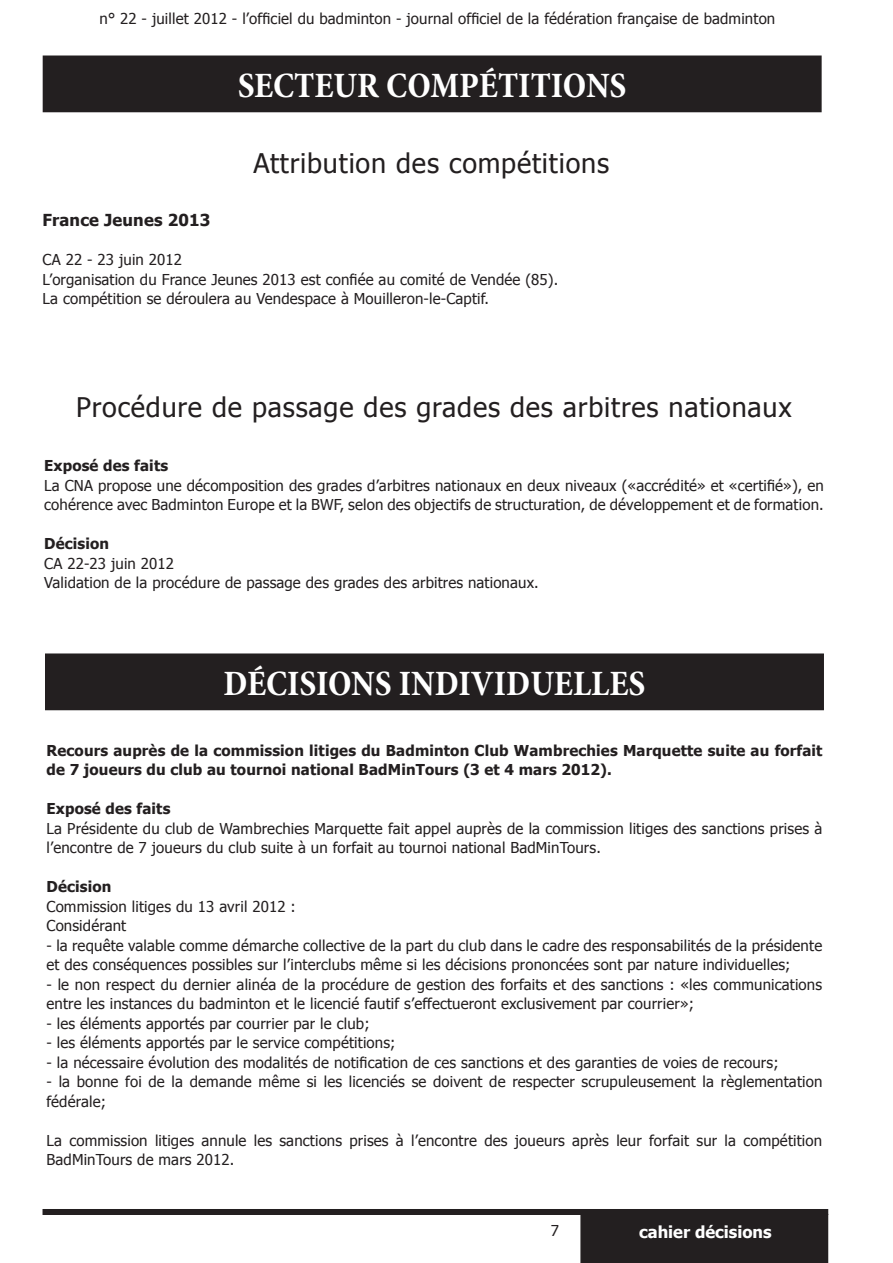
<style>
.page{position:relative;width:893px;height:1263px;background:#fff}
.page>*{position:absolute;margin:0;border:0;box-sizing:border-box;transform-origin:0 0}
.t1{font:700 condensed 36px "Minion Pro";color:#fff}
.t2{font:27px "Tahoma";letter-spacing:.03em;color:#231f20}
.t3{font:700 16.5px "Tahoma";letter-spacing:.01em;color:#231f20}
.t4{font:700 16.5px "Tahoma";color:#fff}
.t5{font:15px/19.5px "Tahoma";letter-spacing:.01em;color:#231f20}
.t6{font:700 15px/19.5px "Tahoma";letter-spacing:.01em;color:#231f20}
</style>
<div class="page">
<div style="left:43px;top:1209px;width:785px;height:6px;background:#231f20"></div>
<div style="left:580px;top:1215px;width:248px;height:48px;background:#231f20"></div>
<div style="left:43px;top:56px;width:778px;height:56px;background:#231f20"></div>
<div style="left:46px;top:654px;width:777px;height:55px;background:#231f20"></div>
<div style="left:45px;top:653px;width:779px;height:57px;border:2px solid #231f20"></div>
<p class="t5" style="left:99px;top:8px;width:677px">n° 22 - juillet 2012 - l’officiel du badminton - journal officiel de la fédération française de badminton</p>
<h1 class="t1" style="left:238px;top:61px;width:390px">SECTEUR COMPÉTITIONS</h1>
<h2 class="t2" style="left:253px;top:145px;width:357px">Attribution des compétitions</h2>
<p class="t3" style="left:43px;top:209px;width:169px">France Jeunes 2013</p>
<p class="t5" style="left:43px;top:249px;width:517px">CA 22 - 23 juin 2012<br>L’organisation du France Jeunes 2013 est confiée au comité de Vendée (85).<br>La compétition se déroulera au Vendespace à Mouilleron-le-Captif.</p>
<h2 class="t2" style="left:76px;top:389px;width:717px">Procédure de passage des grades des arbitres nationaux</h2>
<p class="t6" style="left:44px;top:455px;width:125px">Exposé des faits</p>
<p class="t5" style="left:44px;top:475px;width:781px">La CNA propose une décomposition des grades d’arbitres nationaux en deux niveaux («accrédité» et «certifié»), en cohérence avec Badminton Europe et la BWF, selon des objectifs de structuration, de développement et de formation.</p>
<p class="t6" style="left:44px;top:533px;width:66px">Décision</p>
<p class="t5" style="left:44px;top:553px;width:496px">CA 22-23 juin 2012<br>Validation de la procédure de passage des grades des arbitres nationaux.</p>
<h1 class="t1" style="left:223px;top:659px;width:423px">DÉCISIONS INDIVIDUELLES</h1>
<p class="t6" style="left:47px;top:739px;width:777px">Recours auprès de la commission litiges du Badminton Club Wambrechies Marquette suite au forfait de 7 joueurs du club au tournoi national BadMinTours (3 et 4 mars 2012).</p>
<p class="t6" style="left:47px;top:798px;width:125px">Exposé des faits</p>
<p class="t5" style="left:47px;top:818px;width:777px">La Présidente du club de Wambrechies Marquette fait appel auprès de la commission litiges des sanctions prises à l’encontre de 7 joueurs du club suite à un forfait au tournoi national BadMinTours.</p>
<p class="t6" style="left:47px;top:876px;width:66px">Décision</p>
<p class="t5" style="left:47px;top:896px;width:251px">Commission litiges du 13 avril 2012 :<br>Considérant</p>
<p class="t5" style="left:47px;top:935px;width:777px">- la requête valable comme démarche collective de la part du club dans le cadre des responsabilités de la présidente et des conséquences possibles sur l’interclubs même si les décisions prononcées sont par nature individuelles;</p>
<p class="t5" style="left:47px;top:974px;width:777px">- le non respect du dernier alinéa de la procédure de gestion des forfaits et des sanctions : «les communications entre les instances du badminton et le licencié fautif s’effectueront exclusivement par courrier»;</p>
<p class="t5" style="left:47px;top:1013px;width:325px">- les éléments apportés par courrier par le club;</p>
<p class="t5" style="left:47px;top:1032px;width:351px">- les éléments apportés par le service compétitions;</p>
<p class="t5" style="left:47px;top:1052px;width:734px">- la nécessaire évolution des modalités de notification de ces sanctions et des garanties de voies de recours;</p>
<p class="t5" style="left:47px;top:1071px;width:777px">- la bonne foi de la demande même si les licenciés se doivent de respecter scrupuleusement la règlementation fédérale;</p>
<p class="t5" style="left:47px;top:1130px;width:777px">La commission litiges annule les sanctions prises à l’encontre des joueurs après leur forfait sur la compétition<br>BadMinTours de mars 2012.</p>
<p class="t5" style="left:551px;top:1220px;width:10px">7</p>
<p class="t4" style="left:639px;top:1220px;width:134px">cahier décisions</p>
</div>
